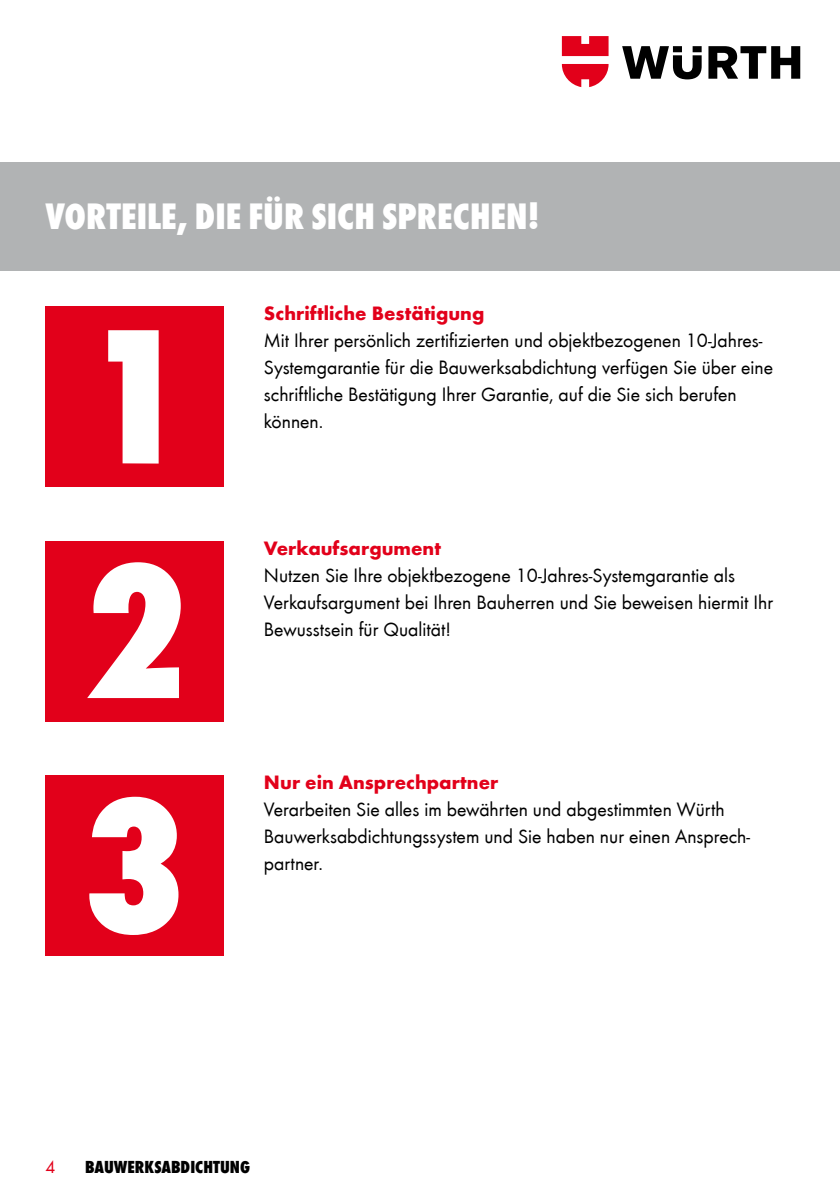
<style>
.page{position:relative;width:840px;height:1191px;background:#fff}
.page>*{position:absolute;margin:0;border:0;box-sizing:border-box;transform-origin:0 0}
.t1{font:800 condensed 200px/234.4px "Wuerth";color:#fff;text-align:justify}
.t2{font:800 condensed 38px "Wuerth";color:#fff}
.t3{font:20px/27px "Wuerth";color:#000}
.t4{font:700 20px "Wuerth";color:#e2001a}
.t5{font:800 condensed 18px "Wuerth";color:#000}
.t6{font:18px "Wuerth";color:#e2001a}
</style>
<div class="page">
<svg style="left:622px;top:46px;width:177px;height:33px"></svg>
<svg style="left:561px;top:36px;width:47px;height:51px"></svg>
<div style="left:45px;top:307px;width:179px;height:180px;background:#e2001a"></div>
<div style="left:45px;top:541px;width:179px;height:180px;background:#e2001a"></div>
<div style="left:45px;top:775px;width:179px;height:181px;background:#e2001a"></div>
<div style="left:0;top:162px;width:839px;height:109px;background:#b1b3b4"></div>
<h2 class="t2" style="left:45px;top:190px;width:57px">VORTEILE</h2>
<h2 class="t2" style="left:177px;top:190px;width:151px">, DIE FÜR SICH</h2>
<h2 class="t2" style="left:382px;top:190px;width:54px">SPRECHEN</h2>
<h2 class="t2" style="left:527px;top:190px;width:14px">!</h2>
<h1 class="t1" style="left:81px;top:267px;width:108px">1<br>2<br>3</h1>
<p class="t4" style="left:264px;top:298px;width:222px">Schriftliche Bestätigung</p>
<p class="t3" style="left:264px;top:326px;width:510px">Mit Ihrer persönlich zertifizierten und objektbezogenen 10-Jahres-- Systemgarantie für die Bauwerksabdichtung verfügen Sie über eine schriftliche Bestätigung Ihrer Garantie, auf die Sie sich berufen können.</p>
<p class="t4" style="left:264px;top:533px;width:178px">Verkaufsargument</p>
<p class="t3" style="left:264px;top:560px;width:510px">Nutzen Sie Ihre objektbezogene 10-Jahres-Systemgarantie als<br>Verkaufsargument bei Ihren Bauherren und Sie beweisen hiermit Ihr<br>Bewusstsein für Qualität!</p>
<p class="t4" style="left:264px;top:767px;width:236px">Nur ein Ansprechpartner</p>
<p class="t3" style="left:264px;top:795px;width:487px">Verarbeiten Sie alles im bewährten und abgestimmten Würth -Bauwerksabdichtungssystem und Sie haben nur einen Ansprech&shy;partner.</p>
<p class="t6" style="left:45px;top:1154px;width:11px">4</p>
<p class="t5" style="left:85px;top:1154px;width:166px">BAUWERKSABDICHTUNG</p>
</div>
